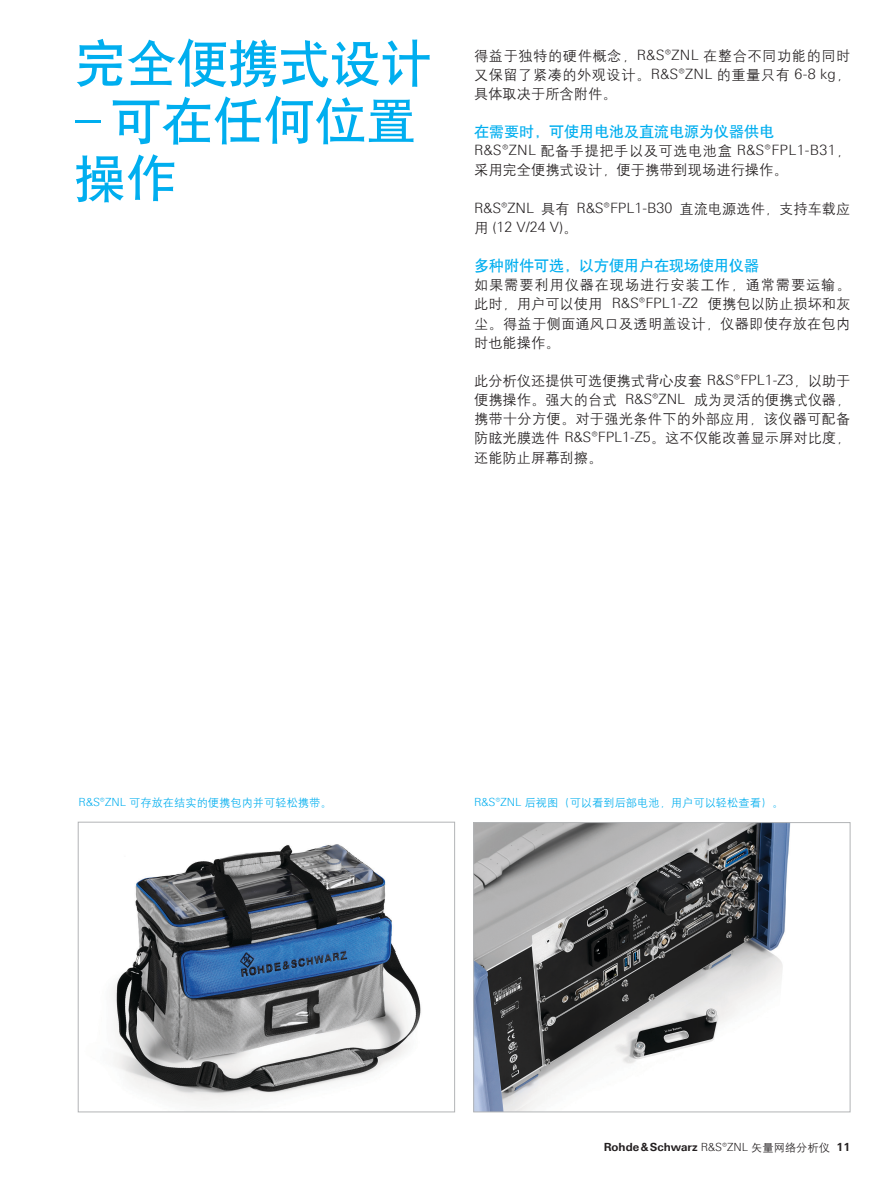
<style>
.page{position:relative;width:893px;height:1191px;background:#fff}
.page>*{position:absolute;margin:0;border:0;box-sizing:border-box;transform-origin:0 0}
.t1{font:51px/57.4px "H Yb 1 gj";color:#00aeef}
.t2{font:15px "H Yb 1 gj";color:#00aeef}
.t3{font:14.25px/19.2px "H Yg 2 gj";letter-spacing:.015em;color:#231f20;text-align:justify}
.t4{font:300 14.25px/19.2px "Linotype Univers 330";color:#231f20}
.t5{font:300 14.25px "Linotype Univers 330";letter-spacing:.02em;color:#231f20}
.t6{font:11.25px "H Yg 2 gj";color:#00aeef}
.t7{font:700 11.25px "Linotype Univers 630";color:#231f20}
.s1{font-family:"Linotype Univers 420 Cn"}
.s2{font-family:"Linotype Univers 330";font-weight:300}
.s3{font-family:"H Yg 2 gj";font-weight:400}
</style>
<div class="page">
<img style="left:475px;top:824px;width:316px;height:286px">
<div style="left:473px;top:822px;width:377px;height:290px;border:1px solid #b2b4b6"></div>
<img style="left:112px;top:844px;width:309px;height:261px">
<div style="left:78px;top:821px;width:377px;height:291px;border:1px solid #b2b4b6"></div>
<h1 class="t1" style="left:75px;top:35px;width:359px">完全便携式设计</h1>
<h1 class="t1" style="left:75px;top:92px;width:343px"><span class="s1">–</span> 可在任何位置操作</h1>
<p class="t3" style="left:474px;top:46px;width:378px">得益于独特的硬件概念，<span class="s2">R&amp;S®ZNL</span> 在整合不同功能的同时又保留了紧凑的外观设计。<span class="s2">R&amp;S®ZNL</span> 的重量只有 <span class="s2">6-8 kg</span>，具体取决于所含附件。</p>
<p class="t2" style="left:474px;top:124px;width:301px">在需要时，可使用电池及直流电源为仪器供电</p>
<p class="t5" style="left:474px;top:142px;width:378px">R&amp;S®ZNL <span class="s3">配备手提把手以及可选电池盒</span> R&amp;S®FPL1-B31<span class="s3">，</span></p>
<p class="t3" style="left:474px;top:160px;width:315px">采用完全便携式设计，便于携带到现场进行操作。</p>
<p class="t4" style="left:474px;top:198px;width:378px">R&amp;S®ZNL <span class="s3">具有</span> R&amp;S®FPL1-B30 <span class="s3">直流电源选件，支持车载应用</span> (12 V/24 V)<span class="s3">。</span></p>
<p class="t2" style="left:474px;top:258px;width:286px">多种附件可选，以方便用户在现场使用仪器</p>
<p class="t3" style="left:474px;top:275px;width:378px">如果需要利用仪器在现场进行安装工作，通常需要运输。此时，用户可以使用 <span class="s2">R&amp;S®FPL1-Z2</span> 便携包以防止损坏和灰尘。得益于侧面通风口及透明盖设计，仪器即使存放在包内时也能操作。</p>
<p class="t3" style="left:474px;top:371px;width:378px">此分析仪还提供可选便携式背心皮套 <span class="s2">R&amp;S®FPL1-Z3</span>，以助于便携操作。强大的台式 <span class="s2">R&amp;S®ZNL</span> 成为灵活的便携式仪器，携带十分方便。对于强光条件下的外部应用，该仪器可配备防眩光膜选件 <span class="s2">R&amp;S®FPL1-Z5</span>。这不仅能改善显示屏对比度，还能防止屏幕刮擦。</p>
<p class="t6" style="left:79px;top:797px;width:255px"><span class="s2">R&amp;S®ZNL</span> 可存放在结实的便携包内并可轻松携带。</p>
<p class="t6" style="left:474px;top:797px;width:311px"><span class="s2">R&amp;S®ZNL</span> 后视图（可以看到后部电池，用户可以轻松查看）。</p>
<p class="t7" style="left:604px;top:1139px;width:248px">Rohde&amp;Schwarz <span class="s2">R&amp;S®ZNL</span> <span class="s3">矢量网络分析仪</span> 11</p>
</div>
